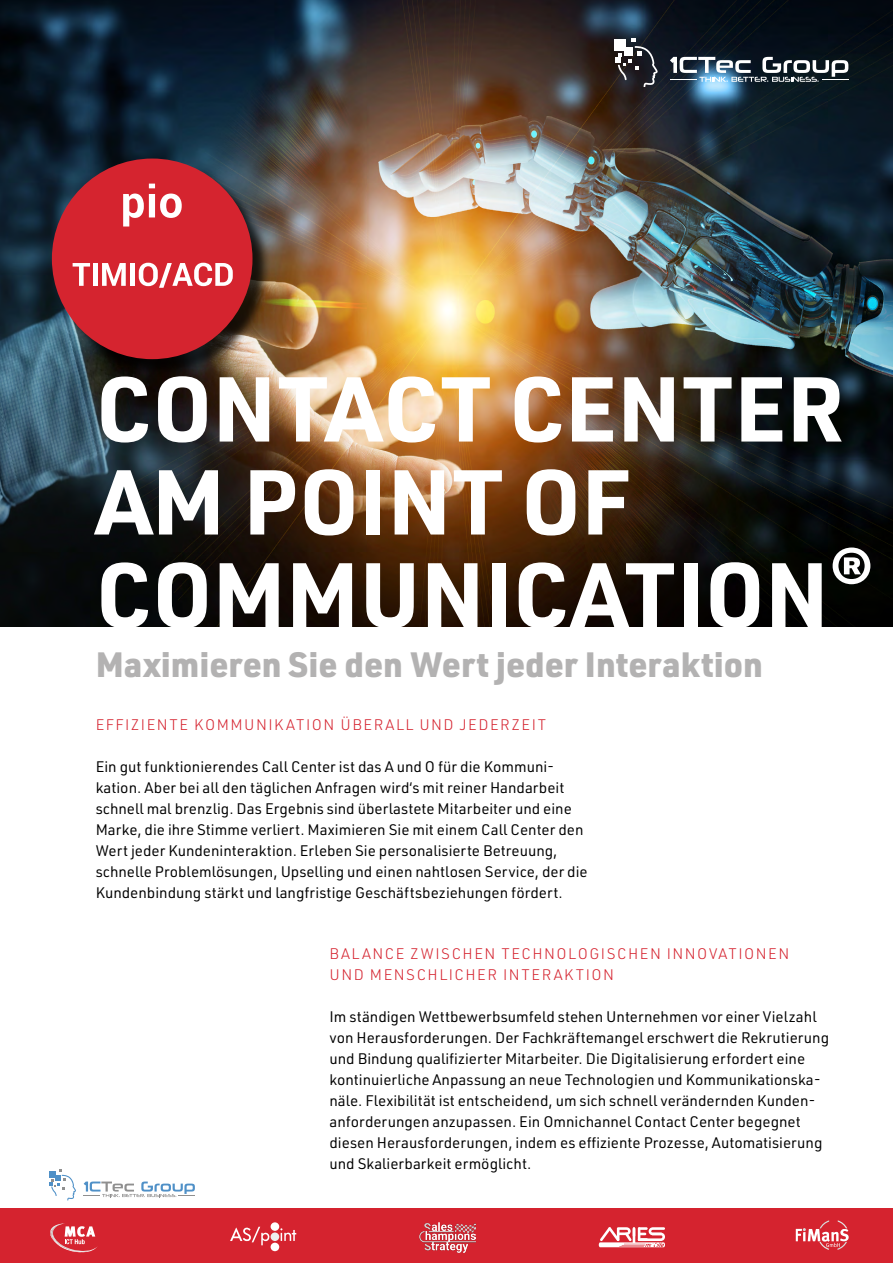
<style>
.page{position:relative;width:893px;height:1263px;background:#fff}
.page>*{position:absolute;margin:0;border:0;box-sizing:border-box;transform-origin:0 0}
.t1{font:700 90px/93px "URWDIN";color:#fff}
.t2{font:900 34.5px "URWDIN";color:#b3b2b2}
.t3{font:15px/21px "URWDIN";color:#000}
.t4{font:300 15px/21px "URWDIN";letter-spacing:.1em;color:#d5232f}
</style>
<div class="page">
<svg style="left:49px;top:1169px;width:27px;height:31px"></svg>
<svg style="left:84px;top:1181px;width:111px;height:16px"></svg>
<div style="left:0;top:1208px;width:893px;height:55px;background:#d5232f"></div>
<svg style="left:50px;top:1223px;width:48px;height:29px"></svg>
<svg style="left:599px;top:1227px;width:66px;height:20px"></svg>
<div style="left:271px;top:1232px;width:8px;height:9px;background:#ededed;border-radius:50%"></div>
<div style="left:271px;top:1243px;width:8px;height:8px;background:#fff;border-radius:50%"></div>
<div style="left:271px;top:1222px;width:8px;height:9px;background:#fff;border-radius:50%"></div>
<svg style="left:230px;top:1227px;width:40px;height:18px"></svg>
<svg style="left:280px;top:1228px;width:16px;height:13px"></svg>
<svg style="left:796px;top:1220px;width:52px;height:30px"></svg>
<img style="left:0;top:0;width:893px;height:626px">
<div style="left:614px;top:40px;width:12px;height:11px;background:#fff"></div>
<svg style="left:615px;top:38px;width:43px;height:48px"></svg>
<svg style="left:670px;top:57px;width:178px;height:25px"></svg>
<div style="left:55px;top:161px;width:216px;height:216px;background:#000;opacity:.75"></div>
<div style="left:52px;top:159px;width:200px;height:200px;background:#d5242f;border-radius:100px"></div>
<img style="left:123px;top:184px;width:59px;height:42px">
<svg style="left:73px;top:263px;width:17px;height:23px"></svg>
<hr style="left:93px;top:263px;width:4px;height:23px;background:#fff">
<svg style="left:102px;top:263px;width:24px;height:23px"></svg>
<div style="left:130px;top:263px;width:5px;height:23px;background:#fff"></div>
<svg style="left:139px;top:263px;width:94px;height:25px"></svg>
<img style="left:419px;top:1222px;width:57px;height:30px">
<h1 class="t1" style="left:96px;top:359px;width:780px">CONTACT CENTER<br>AM POINT OF<br>COMMUNICATION<sup>®</sup></h1>
<h2 class="t2" style="left:96px;top:641px;width:669px">Maximieren Sie den Wert jeder Interaktion</h2>
<p class="t4" style="left:96px;top:713px;width:452px">EFFIZIENTE KOMMUNIKATION ÜBERALL UND JEDERZEIT</p>
<p class="t3" style="left:96px;top:755px;width:494px">Ein gut funktionierendes Call Center ist das A und O für die Kommuni&shy;kation. Aber bei all den täglichen Anfragen wird‘s mit reiner Handarbeit schnell mal brenzlig. Das Ergebnis sind überlastete Mitarbeiter und eine Marke, die ihre Stimme verliert. Maximieren Sie mit einem Call Center den Wert jeder Kundeninteraktion. Erleben Sie personalisierte Betreuung, schnelle Problemlösungen, Upselling und einen nahtlosen Service, der die Kundenbindung stärkt und langfristige Geschäftsbeziehungen fördert.</p>
<p class="t4" style="left:329px;top:942px;width:461px">BALANCE ZWISCHEN TECHNOLOGISCHEN INNOVATIONEN<br>UND MENSCHLICHER INTERAKTION</p>
<p class="t3" style="left:329px;top:1005px;width:501px">Im ständigen Wettbewerbsumfeld stehen Unternehmen vor einer Vielzahl von Herausforderungen. Der Fachkräftemangel erschwert die Rekrutierung und Bindung qualifizierter Mitarbeiter. Die Digitalisierung erfordert eine kontinuierliche Anpassung an neue Technologien und Kommunikationska&shy;näle. Flexibilität ist entscheidend, um sich schnell verändernden Kunden&shy;anforderungen anzupassen. Ein Omnichannel Contact Center begegnet diesen Herausforderungen, indem es effiziente Prozesse, Automatisierung und Skalierbarkeit ermöglicht.</p>
</div>
